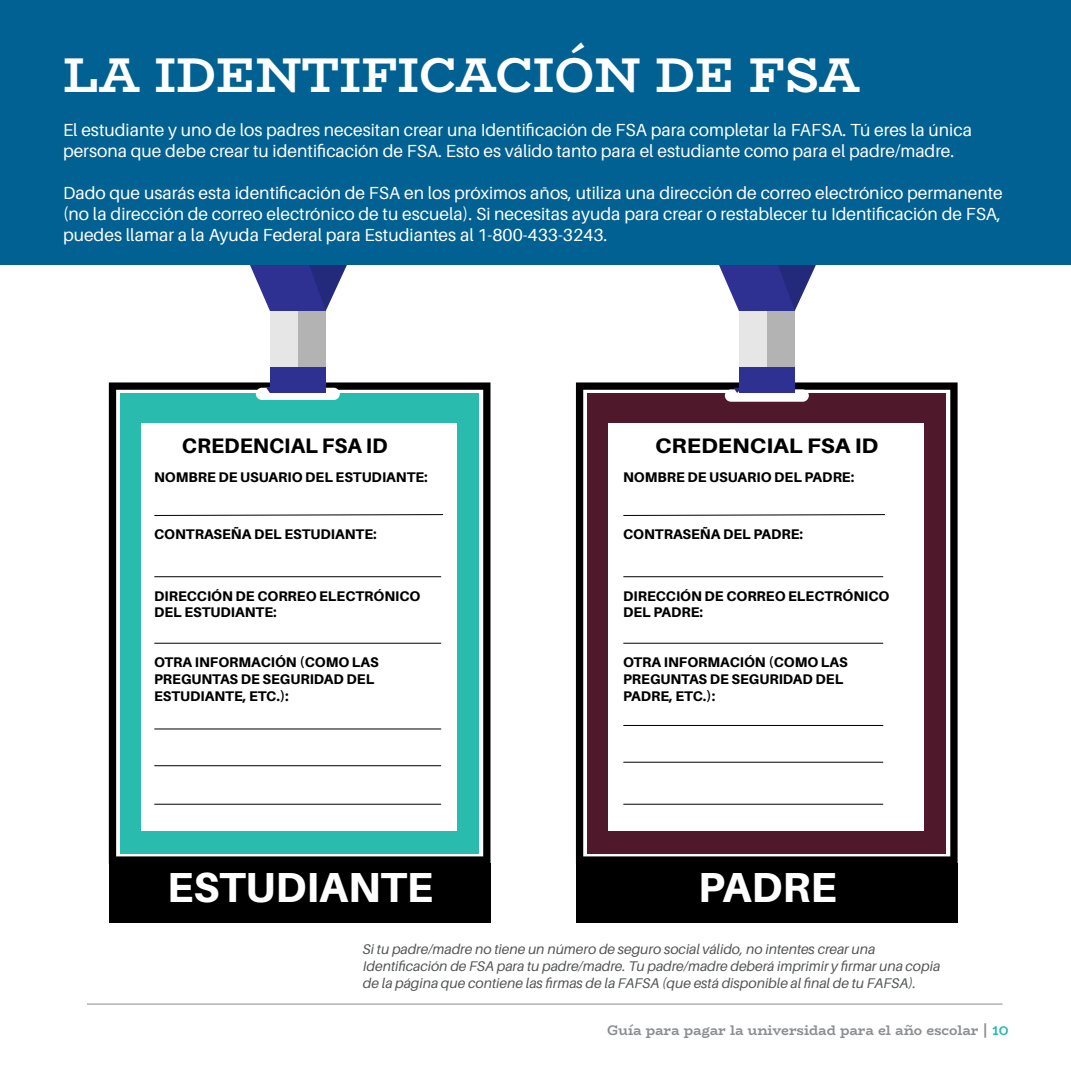
<style>
.page{position:relative;width:1071px;height:1071px;background:#fff}
.page>*{position:absolute;margin:0;border:0;box-sizing:border-box;transform-origin:0 0}
.Header_-_18pt__white{font:700 49px "Bio Rhyme";color:#fff}
.t1{font:800 42px "Aileron";color:#fff}
.t2{font:800 21px "Aileron";color:#000}
.t3{font:800 21px "Aileron";color:#000;scale:1.09 1}
.Body_Copy_-_white{font:17.5px/21px "Aileron";color:#fff}
.t4{font:800 14px/16.8px "Aileron";color:#000}
.Body_Copy_-_grey{font:italic 14px/16.8px "Aileron";color:#545557}
.t5{font:700 14px "Bio Rhyme";letter-spacing:-.005em;color:#8b8d90}
.s1{color:#2abbaf}
</style>
<div class="page">
<hr style="left:87px;top:1004px;width:916px;height:1px;background:#8b8d90">
<svg style="left:109px;top:382px;width:382px;height:482px;fill:#000"></svg>
<div style="left:120px;top:393px;width:359px;height:460px;background:#2abbaf"></div>
<div style="left:141px;top:423px;width:315px;height:407px;background:#fff"></div>
<div style="left:109px;top:864px;width:381px;height:59px;background:#000"></div>
<div style="left:256px;top:388px;width:84px;height:12px;background:#fff;border-radius:6px"></div>
<svg style="left:266px;top:388px;width:4px;height:5px"></svg>
<svg style="left:250px;top:265px;width:97px;height:46px"></svg>
<div style="left:270px;top:309px;width:56px;height:84px;background:#2e3192"></div>
<div style="left:270px;top:311px;width:56px;height:56px;background:#e6e6e6"></div>
<div style="left:298px;top:311px;width:28px;height:56px;background:#b3b3b3"></div>
<svg style="left:154px;top:514px;width:290px;height:2px"></svg>
<hr style="left:154px;top:576px;width:287px;height:1px;background:#000">
<hr style="left:154px;top:643px;width:287px;height:1px;background:#000">
<hr style="left:154px;top:729px;width:287px;height:1px;background:#000">
<hr style="left:154px;top:765px;width:287px;height:1px;background:#000">
<hr style="left:154px;top:804px;width:287px;height:1px;background:#000">
<svg style="left:576px;top:382px;width:382px;height:482px;fill:#000"></svg>
<div style="left:587px;top:393px;width:359px;height:460px;background:#4f182b"></div>
<div style="left:608px;top:423px;width:315px;height:407px;background:#fff"></div>
<div style="left:576px;top:864px;width:382px;height:59px;background:#000"></div>
<div style="left:725px;top:389px;width:84px;height:13px;background:#fff;border-radius:6px"></div>
<svg style="left:734px;top:388px;width:5px;height:5px"></svg>
<svg style="left:719px;top:265px;width:97px;height:46px"></svg>
<div style="left:739px;top:309px;width:56px;height:84px;background:#2e3192"></div>
<div style="left:739px;top:311px;width:56px;height:56px;background:#e6e6e6"></div>
<div style="left:767px;top:311px;width:28px;height:56px;background:#b3b3b3"></div>
<svg style="left:623px;top:514px;width:262px;height:2px"></svg>
<hr style="left:623px;top:576px;width:260px;height:1px;background:#000">
<hr style="left:623px;top:643px;width:260px;height:1px;background:#000">
<hr style="left:623px;top:725px;width:260px;height:1px;background:#000">
<hr style="left:623px;top:762px;width:260px;height:1px;background:#000">
<hr style="left:623px;top:804px;width:260px;height:1px;background:#000">
<div style="left:0;top:0;width:1071px;height:265px;background:#006192"></div>
<p class="Header_-_18pt__white" style="left:63px;top:37px;width:798px">LA IDENTIFICACIÓN DE FSA</p>
<p class="Body_Copy_-_white" style="left:63px;top:119px;width:910px">El estudiante y uno de los padres necesitan crear una Identificación de FSA para completar la FAFSA. Tú eres la única persona que debe crear tu identificación de FSA. Esto es válido tanto para el estudiante como para el padre/madre.</p>
<p class="Body_Copy_-_white" style="left:63px;top:182px;width:941px;text-align:justify">Dado que usarás esta identificación de FSA en los próximos años, utiliza una dirección de correo electrónico permanente (no la dirección de correo electrónico de tu escuela). Si necesitas ayuda para crear o restablecer tu Identificación de FSA, puedes llamar a la Ayuda Federal para Estudiantes al 1-800-433-3243.</p>
<p class="t2" style="left:182px;top:434px;width:207px">CREDENCIAL FSA ID</p>
<p class="t3" style="left:655px;top:434px;width:206px">CREDENCIAL FSA ID</p>
<p class="t4" style="left:154px;top:468px;width:275px">NOMBRE DE USUARIO DEL ESTUDIANTE:</p>
<p class="t4" style="left:623px;top:468px;width:233px">NOMBRE DE USUARIO DEL PADRE:</p>
<p class="t4" style="left:154px;top:526px;width:224px">CONTRASEÑA DEL ESTUDIANTE:</p>
<p class="t4" style="left:623px;top:526px;width:182px">CONTRASEÑA DEL PADRE:</p>
<p class="t4" style="left:154px;top:587px;width:268px">DIRECCIÓN DE CORREO ELECTRÓNICO<br>DEL ESTUDIANTE:</p>
<p class="t4" style="left:154px;top:654px;width:226px">OTRA INFORMACIÓN (COMO LAS<br>PREGUNTAS DE SEGURIDAD DEL<br>ESTUDIANTE, ETC.):</p>
<p class="t4" style="left:623px;top:587px;width:268px">DIRECCIÓN DE CORREO ELECTRÓNICO<br>DEL PADRE:</p>
<p class="t4" style="left:623px;top:654px;width:226px">OTRA INFORMACIÓN (COMO LAS<br>PREGUNTAS DE SEGURIDAD DEL<br>PADRE, ETC.):</p>
<p class="t1" style="left:167px;top:863px;width:268px">ESTUDIANTE</p>
<p class="t1" style="left:698px;top:863px;width:140px">PADRE</p>
<p class="Body_Copy_-_grey" style="left:363px;top:941px;width:579px">Si tu padre/madre no tiene un número de seguro social válido, no intentes crear una<br>Identificación de FSA para tu padre/madre. Tu padre/madre deberá imprimir y firmar una copia de la página que contiene las firmas de la FAFSA (que está disponible al final de tu FAFSA).</p>
<p class="t5" style="left:607px;top:1019px;width:403px">Guía para pagar la universidad para el año escolar | <span class="s1">10</span></p>
</div>
